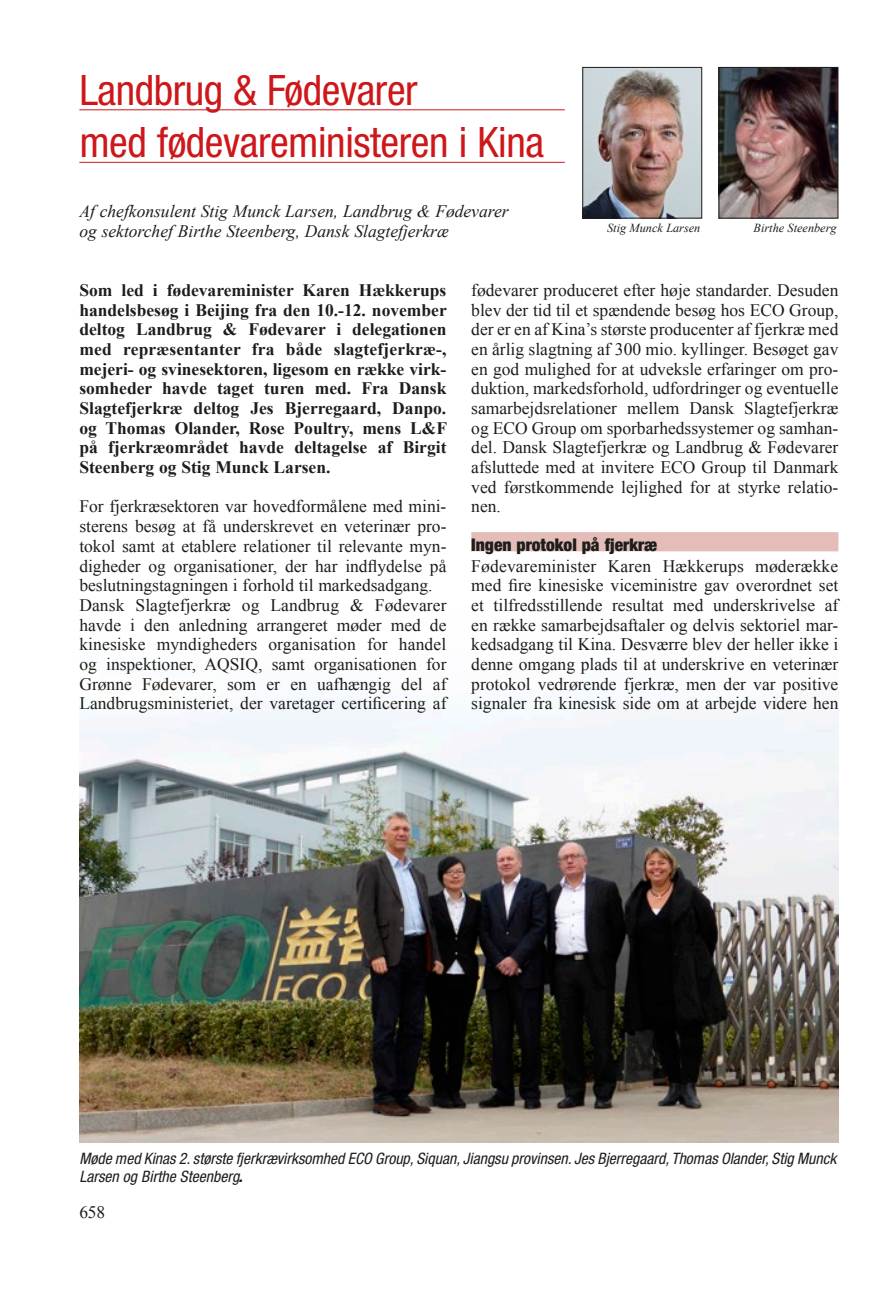
<style>
.page{position:relative;width:893px;height:1290px;background:#fff}
.page>*{position:absolute;margin:0;border:0;box-sizing:border-box;transform-origin:0 0}
.t1{font:condensed 42px/52.5px "Helvetica Neue LT Pro";letter-spacing:-.01em;color:#cd171a}
.t2{font:17.5px/19.6px "Times New Roman";color:#1d1d1b;text-align:justify}
.t3{font:700 17.5px/19.6px "Times New Roman";color:#1d1d1b;text-align:justify}
.t4{font:italic 17.5px/19.6px "Times New Roman";color:#1d1d1b}
.t5{font:900 condensed 17.5px "Helvetica Neue LT Pro";color:#1d1d1b}
.t6{font:italic condensed 15.75px/17.5px "Helvetica Neue LT Pro";color:#1d1d1b}
.t7{font:italic 12.25px "Times New Roman";color:#1d1d1b}
.s1{font-weight:700;font-stretch:normal}
</style>
<div class="page">
<img style="left:79px;top:694px;width:759px;height:449px">
<hr style="left:79px;top:109px;width:486px;height:1px;background:#cd171a">
<hr style="left:79px;top:162px;width:486px;height:1px;background:#cd171a">
<div style="left:471px;top:532px;width:367px;height:19px;background:#e4bdb9"></div>
<img style="left:720px;top:69px;width:116px;height:148px">
<div style="left:718px;top:67px;width:120px;height:152px;border:1px solid #1d1d1b"></div>
<img style="left:584px;top:69px;width:116px;height:148px">
<div style="left:582px;top:67px;width:120px;height:152px;border:1px solid #1d1d1b"></div>
<h1 class="t1" style="left:79px;top:63px;width:466px">Landbrug &amp; Fødevarer<br>med fødevareministeren i Kina</h1>
<p class="t4" style="left:79px;top:201px;width:431px">Af chefkonsulent Stig Munck Larsen, Landbrug &amp; Fødevarer og sektorchef Birthe Steenberg, Dansk Slagtefjerkræ</p>
<p class="t7" style="left:607px;top:220px;width:95px">Stig Munck Larsen</p>
<p class="t7" style="left:754px;top:220px;width:84px">Birthe Steenberg</p>
<p class="t3" style="left:79px;top:280px;width:369px">Som led i fødevareminister Karen Hækkerups handelsbesøg i Beijing fra den 10.-12. november deltog Landbrug &amp; Fødevarer i delegationen med repræsentanter fra både slagtefjerkræ-, mejeri- og svinesektoren, ligesom en række virk&shy;somheder havde taget turen med. Fra Dansk Slagtefjerkræ deltog Jes Bjerregaard, Danpo. og Thomas Olander, Rose Poultry, mens L&amp;F på fjerkræområdet havde deltagelse af Birgit Steenberg og Stig Munck Larsen.</p>
<p class="t2" style="left:79px;top:496px;width:369px;text-align:left">For fjerkræsektoren var hovedformålene med mini&shy;sterens besøg at få underskrevet en veterinær pro&shy;tokol samt at etablere relationer til relevante myn&shy;digheder og organisationer, der har indflydelse på beslutningstagningen i forhold til markedsadgang.<br>Dansk Slagtefjerkræ og Landbrug &amp; Fødevarer havde i den anledning arrangeret møder med de kinesiske myndigheders organisation for handel og inspektioner, AQSIQ, samt organisationen for Grønne Fødevarer, som er en uafhængig del af Landbrugsministeriet, der varetager certificering af</p>
<p class="t2" style="left:471px;top:280px;width:369px">fødevarer produceret efter høje standarder. Desuden blev der tid til et spændende besøg hos ECO Group, der er en af Kina’s største producenter af fjerkræ med en årlig slagtning af 300 mio. kyllinger. Besøget gav en god mulighed for at udveksle erfaringer om pro&shy;duktion, markedsforhold, udfordringer og eventuelle samarbejdsrelationer mellem Dansk Slagtefjerkræ og ECO Group om sporbarhedssystemer og samhan&shy;del. Dansk Slagtefjerkræ og Landbrug &amp; Fødevarer afsluttede med at invitere ECO Group til Danmark ved førstkommende lejlighed for at styrke relatio&shy;nen.</p>
<p class="t5" style="left:471px;top:535px;width:187px">Ingen protokol på fjerkræ</p>
<p class="t2" style="left:471px;top:555px;width:369px">Fødevareminister Karen Hækkerups møderække med fire kinesiske viceministre gav overordnet set et tilfredsstillende resultat med underskrivelse af en række samarbejdsaftaler og delvis sektoriel mar&shy;kedsadgang til Kina. Desværre blev der heller ikke i denne omgang plads til at underskrive en veterinær protokol vedrørende fjerkræ, men der var positive signaler fra kinesisk side om at arbejde videre hen</p>
<p class="t6" style="left:79px;top:1149px;width:759px">Møde med Kinas 2. største fjerkrævirksomhed ECO Group, Siquan, Jiangsu provinsen. Jes Bjerregaard, Thomas Olander, Stig Munck<br>Larsen og Birthe Steenberg<span class="s1">.</span></p>
<p class="t2" style="left:79px;top:1202px;width:27px">658</p>
</div>
